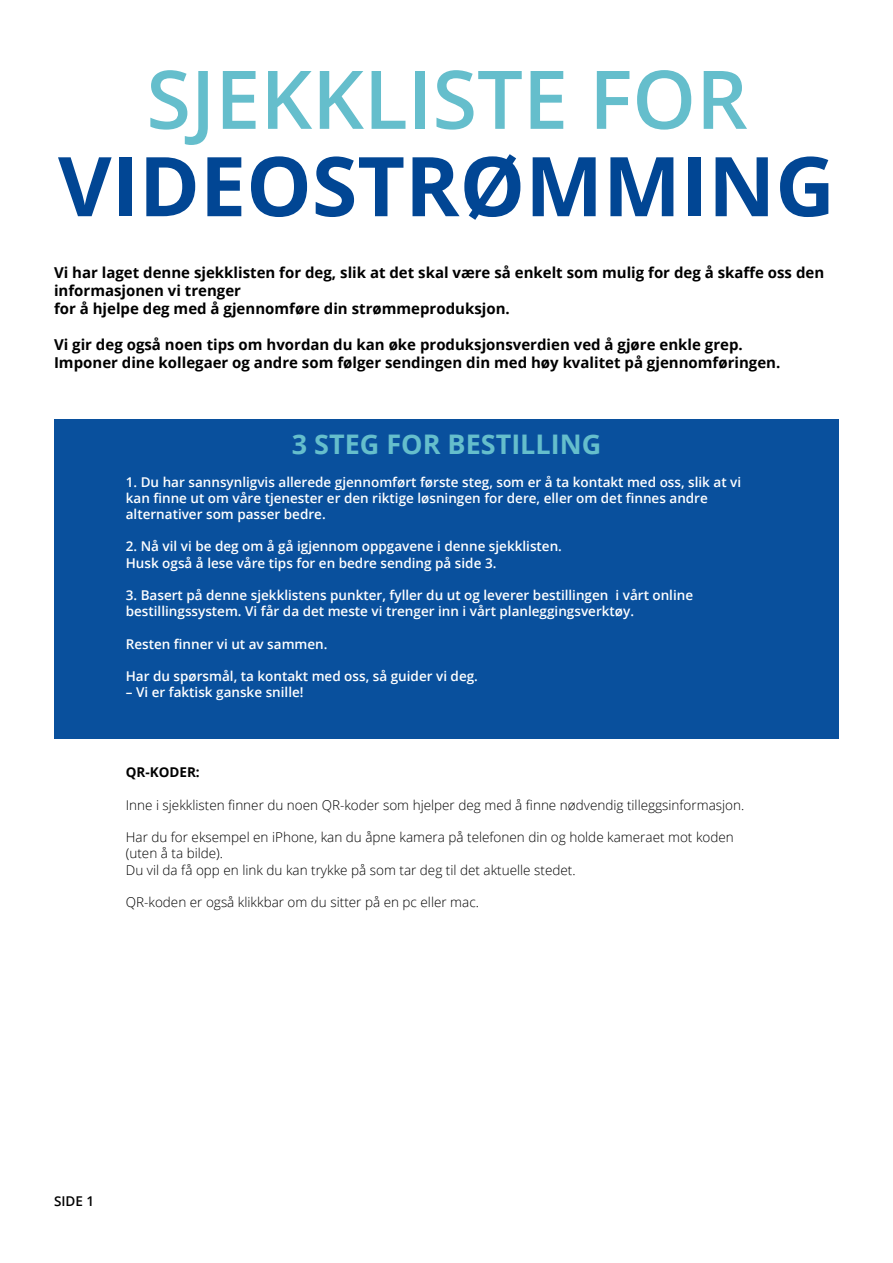
<style>
.page{position:relative;width:893px;height:1263px;background:#fff}
.page>*{position:absolute;margin:0;border:0;box-sizing:border-box;transform-origin:0 0}
.t1{font:700 82.5px "Open Sans";color:#014694}
.t2{font:600 81px "Open Sans";color:#65becc}
.t3{font:700 27px "Open Sans";color:#65becc}
.t4{font:700 15px/18px "Open Sans";color:#000}
.t5{font:600 13.5px/16.2px "Open Sans";color:#fff}
.t6{font:300 13.5px/16.2px "Open Sans";color:#000}
.t7{font:700 13.5px "Open Sans";color:#000}
.t8{font:600 13.5px "Open Sans";color:#000}
</style>
<div class="page">
<div style="left:55px;top:420px;width:784px;height:319px;background:#09509d"></div>
<h2 class="t2" style="left:146px;top:44px;width:603px">SJEKKLISTE FOR</h2>
<h1 class="t1" style="left:58px;top:128px;width:778px">VIDEOSTRØMMING</h1>
<p class="t4" style="left:54px;top:263px;width:772px">Vi har laget denne sjekklisten for deg, slik at det skal være så enkelt som mulig for deg å skaffe oss den informasjonen vi trenger<br>for å hjelpe deg med å gjennomføre din strømmeproduksjon.</p>
<p class="t4" style="left:54px;top:335px;width:728px">Vi gir deg også noen tips om hvordan du kan øke produksjonsverdien ved å gjøre enkle grep.<br>Imponer dine kollegaer og andre som følger sendingen din med høy kvalitet på gjennomføringen.</p>
<h3 class="t3" style="left:292px;top:425px;width:311px">3 STEG FOR BESTILLING</h3>
<p class="t5" style="left:126px;top:473px;width:617px">1. Du har sannsynligvis allerede gjennomført første steg, som er å ta kontakt med oss, slik at vi kan finne ut om våre tjenester er den riktige løsningen for dere, eller om det finnes andre alternativer som passer bedre.</p>
<p class="t5" style="left:126px;top:538px;width:438px">2. Nå vil vi be deg om å gå igjennom oppgavene i denne sjekklisten.<br>Husk også å lese våre tips for en bedre sending på side 3.</p>
<p class="t5" style="left:126px;top:587px;width:569px">3. Basert på denne sjekklistens punkter, fyller du ut og leverer bestillingen i vårt online bestillingssystem. Vi får da det meste vi trenger inn i vårt planleggingsverktøy.</p>
<p class="t5" style="left:126px;top:635px;width:203px">Resten finner vi ut av sammen.</p>
<p class="t5" style="left:126px;top:668px;width:354px">Har du spørsmål, ta kontakt med oss, så guider vi deg.</p>
<p class="t5" style="left:126px;top:684px;width:179px">– Vi er faktisk ganske snille!</p>
<p class="t7" style="left:126px;top:763px;width:76px">QR-KODER:</p>
<p class="t6" style="left:126px;top:796px;width:620px">Inne i sjekklisten finner du noen QR-koder som hjelper deg med å finne nødvendig tilleggsinformasjon.</p>
<p class="t6" style="left:126px;top:829px;width:610px">Har du for eksempel en iPhone, kan du åpne kamera på telefonen din og holde kameraet mot koden (uten å ta bilde).<br>Du vil da få opp en link du kan trykke på som tar deg til det aktuelle stedet.</p>
<p class="t6" style="left:126px;top:894px;width:355px">QR-koden er også klikkbar om du sitter på en pc eller mac.</p>
<p class="t8" style="left:54px;top:1192px;width:42px">SIDE 1</p>
</div>
